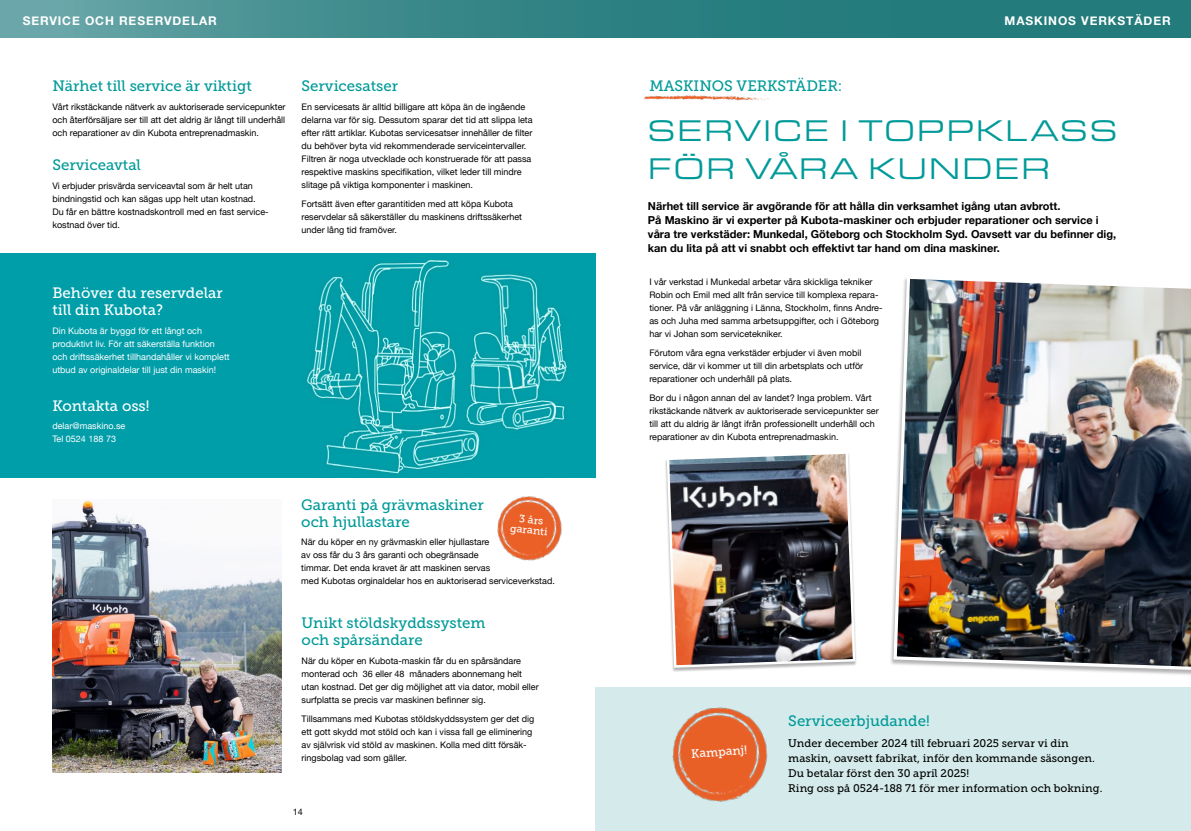
<style>
.page{position:relative;width:1191px;height:831px;background:#fff}
.page>*{position:absolute;margin:0;border:0;box-sizing:border-box;transform-origin:0 0}
.t1{font:31px/37.2px "Eurostile Ext";letter-spacing:.05em;color:#009a99}
.t2{font:15px/17px "Museo Slab 500";color:#009a99}
.t3{font:15px/17px "Museo Slab 500";color:#fff}
.t4{font:700 12px "Helvetica Neue";letter-spacing:.075em;color:#fff}
.t5{font:12px "Museo Slab 500";color:#fff}
.t6{font:700 11px/14px "Helvetica Neue";color:#000}
.t7{font:11px/15px "Museo Slab 500";color:#000}
.t8{font:10.7px/10px "Museo Slab 500";color:#fff;text-align:center}
.t9{font:9px/13px "Helvetica Neue";color:#000}
.t10{font:9px/13px "Helvetica Neue";color:#fff}
</style>
<div class="page">
<div style="left:595px;top:687px;width:596px;height:144px;background:#d5ebeb"></div>
<img style="left:0;top:254px;width:595px;height:224px">
<div style="left:642px;top:0;width:549px;height:38px;background:#247b7c"></div>
<img style="left:74px;top:0;width:568px;height:38px">
<div style="left:0;top:0;width:74px;height:38px;background:#6ba7aa"></div>
<img style="left:497px;top:496px;width:65px;height:65px">
<img style="left:644px;top:95px;width:125px;height:6px">
<img style="left:52px;top:500px;width:230px;height:272px">
<div style="left:890px;top:276px;width:301px;height:402px;background:#000;opacity:.3"></div>
<img style="left:892px;top:276px;width:299px;height:396px">
<img style="left:665px;top:453px;width:191px;height:216px">
<img style="left:672px;top:707px;width:96px;height:95px">
<h3 class="t4" style="left:23px;top:11px;width:196px">SERVICE OCH RESERVDELAR</h3>
<h2 class="t2" style="left:52px;top:77px;width:201px">Närhet till service är viktigt</h2>
<p class="t9" style="left:52px;top:100px;width:235px;text-align:justify">Vårt rikstäckande nätverk av auktoriserade servicepunkter och återförsäljare ser till att det aldrig är långt till underhåll och reparationer av din Kubota entreprenadmaskin.</p>
<h2 class="t2" style="left:52px;top:157px;width:90px">Serviceavtal</h2>
<p class="t9" style="left:52px;top:180px;width:218px">Vi erbjuder prisvärda serviceavtal som är helt utan bindningstid och kan sägas upp helt utan kostnad.<br>Du får en bättre kostnadskontroll med en fast service&shy;kostnad över tid.</p>
<h2 class="t2" style="left:302px;top:77px;width:98px">Servicesatser</h2>
<p class="t9" style="left:302px;top:100px;width:232px">En servicesats är alltid billigare att köpa än de ingående delarna var för sig. Dessutom sparar det tid att slippa leta efter rätt artiklar. Kubotas servicesatser innehåller de filter du behöver byta vid rekommenderade serviceintervaller.<br>Filtren är noga utvecklade och konstruerade för att passa respektive maskins specifikation, vilket leder till mindre slitage på viktiga komponenter i maskinen.</p>
<p class="t9" style="left:302px;top:197px;width:222px">Fortsätt även efter garantitiden med att köpa Kubota reservdelar så säkerställer du maskinens driftssäkerhet under lång tid framöver.</p>
<h2 class="t3" style="left:52px;top:285px;width:172px">Behöver du reservdelar till din Kubota?</h2>
<p class="t10" style="left:52px;top:325px;width:179px">Din Kubota är byggd för ett långt och produktivt liv. För att säkerställa funktion och driftssäkerhet tillhandahåller vi komplett utbud av originaldelar till just din maskin!</p>
<h2 class="t3" style="left:52px;top:397px;width:99px">Kontakta oss!</h2>
<p class="t10" style="left:52px;top:420px;width:74px">delar@maskino.se<br>Tel 0524 188 73</p>
<h2 class="t2" style="left:301px;top:497px;width:184px">Garanti på grävmaskiner och hjullastare</h2>
<p class="t8" style="left:512px;top:513px;width:39px;rotate:6deg">3 års garanti</p>
<p class="t9" style="left:301px;top:536px;width:255px">När du köper en ny grävmaskin eller hjullastare<br>av oss får du 3 års garanti och obegränsade<br>timmar. Det enda kravet är att maskinen servas<br>med Kubotas orginaldelar hos en auktoriserad serviceverkstad.</p>
<h2 class="t2" style="left:302px;top:614px;width:185px">Unikt stöldskyddssystem och spårsändare</h2>
<p class="t9" style="left:302px;top:655px;width:239px">När du köper en Kubota-maskin får du en spårsändare monterad och 36 eller 48 månaders abonnemang helt utan kostnad. Det ger dig möjlighet att via dator, mobil eller surfplatta se precis var maskinen befinner sig.</p>
<p class="t9" style="left:302px;top:713px;width:234px">Tillsammans med Kubotas stöldskyddssystem ger det dig ett gott skydd mot stöld och kan i vissa fall ge eliminering av självrisk vid stöld av maskinen. Kolla med ditt försäk&shy;ringsbolag vad som gäller.</p>
<p class="t9" style="left:293px;top:806px;width:12px">14</p>
<h2 class="t2" style="left:649px;top:77px;width:194px">MASKINOS VERKSTÄDER:</h2>
<h3 class="t4" style="left:1004px;top:11px;width:167px">MASKINOS VERKSTÄDER</h3>
<h1 class="t1" style="left:648px;top:111px;width:471px">SERVICE I TOPPKLASS<br>FÖR VÅRA KUNDER</h1>
<p class="t6" style="left:648px;top:199px;width:470px">Närhet till service är avgörande för att hålla din verksamhet igång utan avbrott.<br>På Maskino är vi experter på Kubota-maskiner och erbjuder reparationer och service i våra tre verkstäder: Munkedal, Göteborg och Stockholm Syd. Oavsett var du befinner dig, kan du lita på att vi snabbt och effektivt tar hand om dina maskiner.</p>
<p class="t9" style="left:649px;top:275px;width:235px">I vår verkstad i Munkedal arbetar våra skickliga tekniker Robin och Emil med allt från service till komplexa repara&shy;tioner. På vår anläggning i Länna, Stockholm, finns Andre&shy;as och Juha med samma arbetsuppgifter, och i Göteborg har vi Johan som servicetekniker.</p>
<p class="t9" style="left:649px;top:346px;width:215px">Förutom våra egna verkstäder erbjuder vi även mobil service, där vi kommer ut till din arbetsplats och utför reparationer och underhåll på plats.</p>
<p class="t9" style="left:649px;top:391px;width:231px">Bor du i någon annan del av landet? Inga problem. Vårt rikstäckande nätverk av auktoriserade servicepunkter ser till att du aldrig är långt ifrån professionellt underhåll och reparationer av din Kubota entreprenadmaskin.</p>
<h3 class="t5" style="left:691px;top:747px;width:57px;rotate:-4deg">Kampanj!</h3>
<h2 class="t2" style="left:788px;top:712px;width:143px">Serviceerbjudande!</h2>
<p class="t7" style="left:788px;top:735px;width:316px">Under december 2024 till februari 2025 servar vi din maskin, oavsett fabrikat, inför den kommande säsongen.<br>Du betalar först den 30 april 2025!<br>Ring oss på 0524-188 71 för mer information och bokning.</p>
</div>
